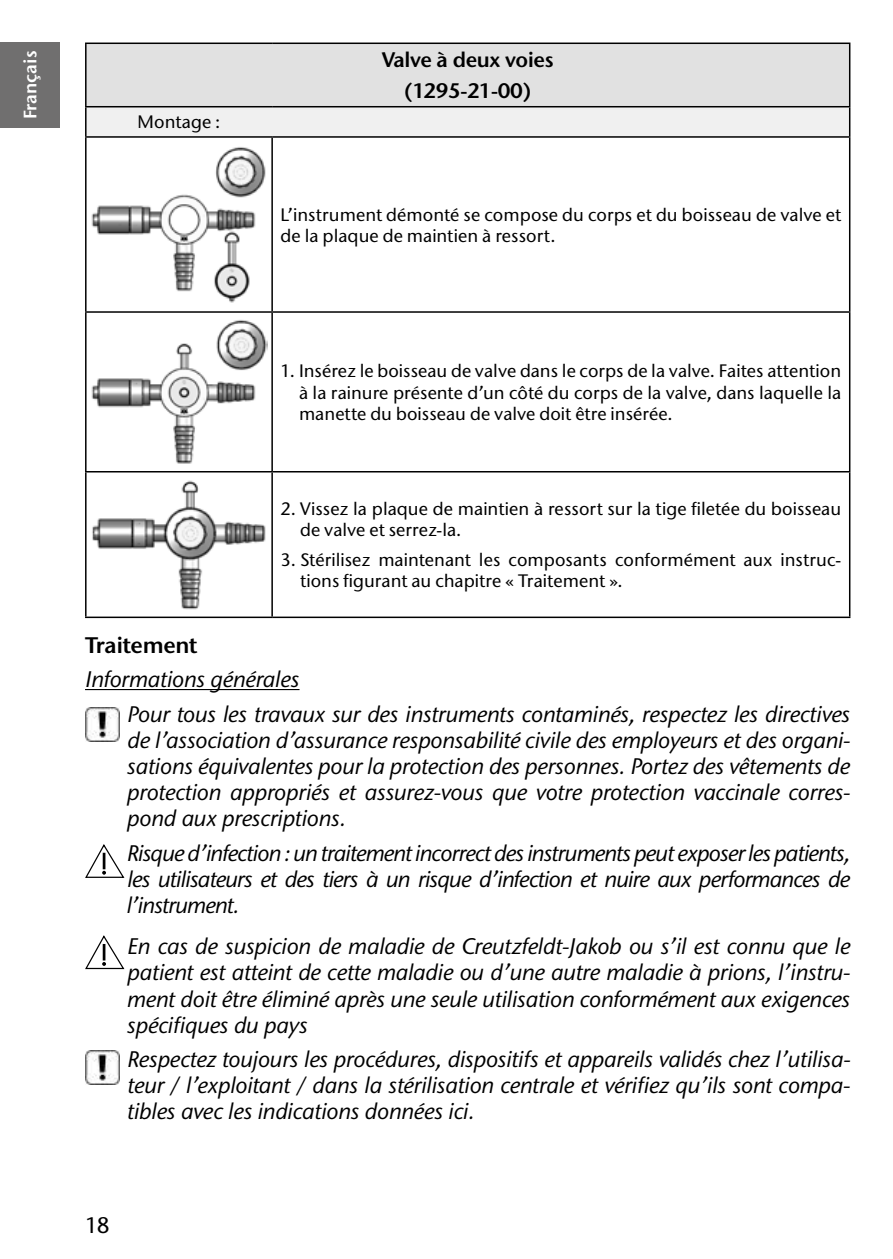
<style>
.page{position:relative;width:893px;height:1259px;background:#fff}
.page>*{position:absolute;margin:0;border:0;box-sizing:border-box;transform-origin:0 0}
.t1{font:italic 500 22.5px/26.1px "Stone Sans ITC Pro";letter-spacing:-.015em;color:#000;text-align:justify}
.t2{font:600 22.5px "Stone Sans ITC Pro";letter-spacing:-.025em;color:#000}
.t3{font:500 22.5px "Stone Sans ITC Pro";color:#000}
.t4{font:600 21px/30.9px "Stone Sans ITC Pro";letter-spacing:-.02em;color:#000;text-align:center}
.t5{font:500 18px/21px "Stone Sans ITC Pro";letter-spacing:.005em;color:#000}
.t6{font:600 18px "Stone Sans ITC Pro";color:#fff}
</style>
<div class="page">
<div style="left:0;top:43px;width:60px;height:85px;background:#706f6f"></div>
<hr style="left:85px;top:689px;width:215px;height:1px;background:#000">
<div style="left:86px;top:43px;width:764px;height:64px;background:#e1e1e1"></div>
<hr style="left:849px;top:44px;width:1px;height:62px;background:#000">
<hr style="left:85px;top:138px;width:2px;height:173px;background:#000">
<hr style="left:849px;top:138px;width:1px;height:173px;background:#000">
<hr style="left:85px;top:313px;width:2px;height:158px;background:#000">
<hr style="left:849px;top:313px;width:1px;height:158px;background:#000">
<hr style="left:849px;top:472px;width:1px;height:144px;background:#000">
<hr style="left:85px;top:43px;width:187px;height:1px;background:#000">
<hr style="left:85px;top:44px;width:2px;height:62px;background:#000">
<hr style="left:272px;top:43px;width:578px;height:1px;background:#000">
<hr style="left:85px;top:106px;width:187px;height:1px;background:#000">
<hr style="left:272px;top:106px;width:578px;height:1px;background:#000">
<hr style="left:271px;top:138px;width:2px;height:173px;background:#000">
<hr style="left:85px;top:471px;width:187px;height:1px;background:#000">
<hr style="left:85px;top:472px;width:2px;height:144px;background:#000">
<hr style="left:85px;top:311px;width:187px;height:2px;background:#000">
<hr style="left:272px;top:311px;width:578px;height:2px;background:#000">
<hr style="left:271px;top:313px;width:2px;height:158px;background:#000">
<hr style="left:272px;top:471px;width:578px;height:1px;background:#000">
<hr style="left:271px;top:472px;width:2px;height:144px;background:#000">
<hr style="left:272px;top:616px;width:578px;height:2px;background:#000">
<hr style="left:85px;top:107px;width:2px;height:29px;background:#000">
<hr style="left:272px;top:136px;width:578px;height:2px;background:#000">
<hr style="left:85px;top:616px;width:187px;height:2px;background:#000">
<hr style="left:85px;top:136px;width:187px;height:2px;background:#000">
<div style="left:86px;top:107px;width:764px;height:30px;background:#f0f0f0"></div>
<img style="left:91px;top:147px;width:175px;height:156px">
<img style="left:91px;top:320px;width:177px;height:144px">
<img style="left:92px;top:480px;width:174px;height:130px">
<img style="left:85px;top:707px;width:34px;height:34px">
<svg style="left:85px;top:844px;width:39px;height:34px"></svg>
<svg style="left:85px;top:935px;width:39px;height:34px"></svg>
<img style="left:85px;top:1050px;width:34px;height:34px">
<p class="t6" style="left:19px;top:119px;width:70px;rotate:-90deg">Français</p>
<p class="t4" style="left:382px;top:44px;width:174px">Valve à deux voies (1295-21-00)</p>
<p class="t5" style="left:138px;top:112px;width:84px">Montage :</p>
<p class="t5" style="left:281px;top:204px;width:562px">L’instrument démonté se compose du corps et du boisseau de valve et de la plaque de maintien à ressort.</p>
<p class="t5" style="left:299px;top:360px;width:544px;text-align:justify;text-indent:-18px">1. Insérez le boisseau de valve dans le corps de la valve. Faites attention à la rainure présente d’un côté du corps de la valve, dans laquelle la manette du boisseau de valve doit être insérée.</p>
<p class="t5" style="left:300px;top:498px;width:543px;text-indent:-19px">2. Vissez la plaque de maintien à ressort sur la tige filetée du boisseau de valve et serrez-la.</p>
<p class="t5" style="left:300px;top:549px;width:543px;text-indent:-19px">3. Stérilisez maintenant les composants conformément aux instruc&shy;tions figurant au chapitre « Traitement ».</p>
<p class="t2" style="left:85px;top:631px;width:114px">Traitement</p>
<p class="t1" style="left:127px;top:662px;width:725px;line-height:34.5px;text-indent:-42px">Informations générales<br>Pour tous les travaux sur des instruments contaminés, respectez les directives</p>
<p class="t1" style="left:127px;top:727px;width:725px">de l’association d’assurance responsabilité civile des employeurs et des organi&shy;sations équivalentes pour la protection des personnes. Portez des vêtements de protection appropriés et assurez-vous que votre protection vaccinale corres&shy;pond aux prescriptions.</p>
<p class="t1" style="left:127px;top:840px;width:725px">Risque d’infection : un traitement incorrect des instruments peut exposer les patients, les utilisateurs et des tiers à un risque d’infection et nuire aux performances de l’instrument.</p>
<p class="t1" style="left:127px;top:933px;width:725px">En cas de suspicion de maladie de Creutzfeldt-Jakob ou s’il est connu que le patient est atteint de cette maladie ou d’une autre maladie à prions, l’instru&shy;ment doit être éliminé après une seule utilisation conformément aux exigences spécifiques du pays</p>
<p class="t1" style="left:127px;top:1046px;width:725px">Respectez toujours les procédures, dispositifs et appareils validés chez l’utilisa&shy;teur / l’exploitant / dans la stérilisation centrale et vérifiez qu’ils sont compa&shy;tibles avec les indications données ici.</p>
<p class="t3" style="left:85px;top:1211px;width:26px">18</p>
</div>
